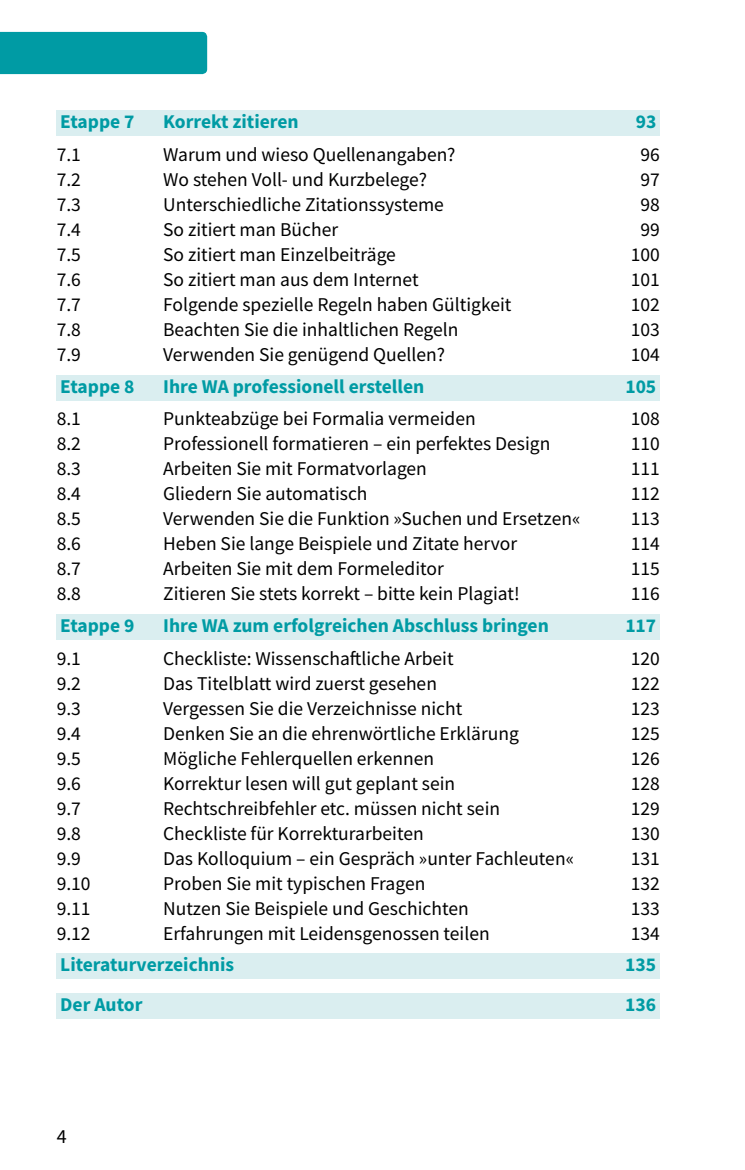
<style>
.page{position:relative;width:745px;height:1170px;background:#fff}
.page>*{position:absolute;margin:0;border:0;box-sizing:border-box;transform-origin:0 0}
.t1{font:20px "Source Sans Pro";color:#000}
.t2{font:19.5px "Source Sans Pro";color:#000}
.t3{font:700 19.5px "Source Sans Pro";color:#009ba4}
</style>
<div class="page">
<div style="left:0;top:32px;width:207px;height:42px;background:#009ba4"></div>
<div style="left:57px;top:111px;width:602px;height:25px;background:#daeef0"></div>
<div style="left:57px;top:375px;width:602px;height:25px;background:#daeef0"></div>
<div style="left:57px;top:614px;width:602px;height:25px;background:#daeef0"></div>
<div style="left:57px;top:953px;width:602px;height:25px;background:#daeef0"></div>
<div style="left:57px;top:993px;width:602px;height:25px;background:#daeef0"></div>
<p class="t3" style="left:60px;top:109px;width:76px">Etappe 7</p>
<p class="t3" style="left:163px;top:109px;width:137px">Korrekt zitieren</p>
<p class="t3" style="left:635px;top:109px;width:22px">93</p>
<p class="t2" style="left:57px;top:142px;width:26px">7.1</p>
<p class="t2" style="left:163px;top:142px;width:294px">Warum und wieso Quellenangaben?</p>
<p class="t2" style="left:640px;top:142px;width:21px">96</p>
<p class="t2" style="left:57px;top:167px;width:26px">7.2</p>
<p class="t2" style="left:163px;top:167px;width:265px">Wo stehen Voll- und Kurzbelege?</p>
<p class="t2" style="left:640px;top:167px;width:21px">97</p>
<p class="t2" style="left:57px;top:192px;width:26px">7.3</p>
<p class="t2" style="left:163px;top:192px;width:282px">Unterschiedliche Zitationssysteme</p>
<p class="t2" style="left:640px;top:192px;width:21px">98</p>
<p class="t2" style="left:57px;top:217px;width:26px">7.4</p>
<p class="t2" style="left:163px;top:217px;width:176px">So zitiert man Bücher</p>
<p class="t2" style="left:640px;top:217px;width:21px">99</p>
<p class="t2" style="left:57px;top:242px;width:26px">7.5</p>
<p class="t2" style="left:163px;top:242px;width:234px">So zitiert man Einzelbeiträge</p>
<p class="t2" style="left:630px;top:242px;width:31px">100</p>
<p class="t2" style="left:57px;top:267px;width:26px">7.6</p>
<p class="t2" style="left:163px;top:267px;width:257px">So zitiert man aus dem Internet</p>
<p class="t2" style="left:630px;top:267px;width:31px">101</p>
<p class="t2" style="left:57px;top:292px;width:26px">7.7</p>
<p class="t2" style="left:163px;top:292px;width:349px">Folgende spezielle Regeln haben Gültigkeit</p>
<p class="t2" style="left:630px;top:292px;width:31px">102</p>
<p class="t2" style="left:57px;top:317px;width:26px">7.8</p>
<p class="t2" style="left:163px;top:317px;width:296px">Beachten Sie die inhaltlichen Regeln</p>
<p class="t2" style="left:630px;top:317px;width:31px">103</p>
<p class="t2" style="left:57px;top:342px;width:26px">7.9</p>
<p class="t2" style="left:163px;top:342px;width:283px">Verwenden Sie genügend Quellen?</p>
<p class="t2" style="left:630px;top:342px;width:31px">104</p>
<p class="t3" style="left:60px;top:373px;width:76px">Etappe 8</p>
<p class="t3" style="left:163px;top:373px;width:262px">Ihre WA professionell erstellen</p>
<p class="t3" style="left:625px;top:373px;width:32px">105</p>
<p class="t2" style="left:57px;top:406px;width:26px">8.1</p>
<p class="t2" style="left:163px;top:406px;width:314px">Punkteabzüge bei Formalia vermeiden</p>
<p class="t2" style="left:630px;top:406px;width:31px">108</p>
<p class="t2" style="left:57px;top:431px;width:26px">8.2</p>
<p class="t2" style="left:163px;top:431px;width:388px">Professionell formatieren – ein perfektes Design</p>
<p class="t2" style="left:630px;top:431px;width:31px">110</p>
<p class="t2" style="left:57px;top:456px;width:26px">8.3</p>
<p class="t2" style="left:163px;top:456px;width:265px">Arbeiten Sie mit Formatvorlagen</p>
<p class="t2" style="left:630px;top:456px;width:31px">111</p>
<p class="t2" style="left:57px;top:481px;width:26px">8.4</p>
<p class="t2" style="left:163px;top:481px;width:206px">Gliedern Sie automatisch</p>
<p class="t2" style="left:630px;top:481px;width:31px">112</p>
<p class="t2" style="left:57px;top:506px;width:26px">8.5</p>
<p class="t2" style="left:163px;top:506px;width:418px">Verwenden Sie die Funktion »Suchen und Ersetzen«</p>
<p class="t2" style="left:630px;top:506px;width:31px">113</p>
<p class="t2" style="left:57px;top:531px;width:26px">8.6</p>
<p class="t2" style="left:163px;top:531px;width:355px">Heben Sie lange Beispiele und Zitate hervor</p>
<p class="t2" style="left:630px;top:531px;width:31px">114</p>
<p class="t2" style="left:57px;top:556px;width:26px">8.7</p>
<p class="t2" style="left:163px;top:556px;width:282px">Arbeiten Sie mit dem Formeleditor</p>
<p class="t2" style="left:630px;top:556px;width:31px">115</p>
<p class="t2" style="left:57px;top:581px;width:26px">8.8</p>
<p class="t2" style="left:163px;top:581px;width:358px">Zitieren Sie stets korrekt – bitte kein Plagiat!</p>
<p class="t2" style="left:630px;top:581px;width:31px">116</p>
<p class="t3" style="left:60px;top:612px;width:76px">Etappe 9</p>
<p class="t3" style="left:163px;top:612px;width:387px">Ihre WA zum erfolgreichen Abschluss bringen</p>
<p class="t3" style="left:625px;top:612px;width:32px">117</p>
<p class="t2" style="left:57px;top:645px;width:26px">9.1</p>
<p class="t2" style="left:163px;top:645px;width:292px">Checkliste: Wissenschaftliche Arbeit</p>
<p class="t2" style="left:630px;top:645px;width:31px">120</p>
<p class="t2" style="left:57px;top:670px;width:26px">9.2</p>
<p class="t2" style="left:163px;top:670px;width:275px">Das Titelblatt wird zuerst gesehen</p>
<p class="t2" style="left:630px;top:670px;width:31px">122</p>
<p class="t2" style="left:57px;top:695px;width:26px">9.3</p>
<p class="t2" style="left:163px;top:695px;width:300px">Vergessen Sie die Verzeichnisse nicht</p>
<p class="t2" style="left:630px;top:695px;width:31px">123</p>
<p class="t2" style="left:57px;top:720px;width:26px">9.4</p>
<p class="t2" style="left:163px;top:720px;width:357px">Denken Sie an die ehrenwörtliche Erklärung</p>
<p class="t2" style="left:630px;top:720px;width:31px">125</p>
<p class="t2" style="left:57px;top:745px;width:26px">9.5</p>
<p class="t2" style="left:163px;top:745px;width:272px">Mögliche Fehlerquellen erkennen</p>
<p class="t2" style="left:630px;top:745px;width:31px">126</p>
<p class="t2" style="left:57px;top:770px;width:26px">9.6</p>
<p class="t2" style="left:163px;top:770px;width:293px">Korrektur lesen will gut geplant sein</p>
<p class="t2" style="left:630px;top:770px;width:31px">128</p>
<p class="t2" style="left:57px;top:795px;width:26px">9.7</p>
<p class="t2" style="left:163px;top:795px;width:338px">Rechtschreibfehler etc. müssen nicht sein</p>
<p class="t2" style="left:630px;top:795px;width:31px">129</p>
<p class="t2" style="left:57px;top:820px;width:26px">9.8</p>
<p class="t2" style="left:163px;top:820px;width:262px">Checkliste für Korrekturarbeiten</p>
<p class="t2" style="left:630px;top:820px;width:31px">130</p>
<p class="t2" style="left:57px;top:845px;width:26px">9.9</p>
<p class="t2" style="left:163px;top:845px;width:412px">Das Kolloquium – ein Gespräch »unter Fachleuten«</p>
<p class="t2" style="left:630px;top:845px;width:31px">131</p>
<p class="t2" style="left:57px;top:870px;width:35px">9.10</p>
<p class="t2" style="left:163px;top:870px;width:263px">Proben Sie mit typischen Fragen</p>
<p class="t2" style="left:630px;top:870px;width:31px">132</p>
<p class="t2" style="left:57px;top:895px;width:35px">9.11</p>
<p class="t2" style="left:163px;top:895px;width:307px">Nutzen Sie Beispiele und Geschichten</p>
<p class="t2" style="left:630px;top:895px;width:31px">133</p>
<p class="t2" style="left:57px;top:920px;width:35px">9.12</p>
<p class="t2" style="left:163px;top:920px;width:328px">Erfahrungen mit Leidensgenossen teilen</p>
<p class="t2" style="left:630px;top:920px;width:31px">134</p>
<p class="t3" style="left:60px;top:951px;width:175px">Literaturverzeichnis</p>
<p class="t3" style="left:625px;top:951px;width:32px">135</p>
<p class="t3" style="left:60px;top:990px;width:84px">Der Autor</p>
<p class="t3" style="left:625px;top:990px;width:32px">136</p>
<p class="t1" style="left:57px;top:1123px;width:11px">4</p>
</div>
